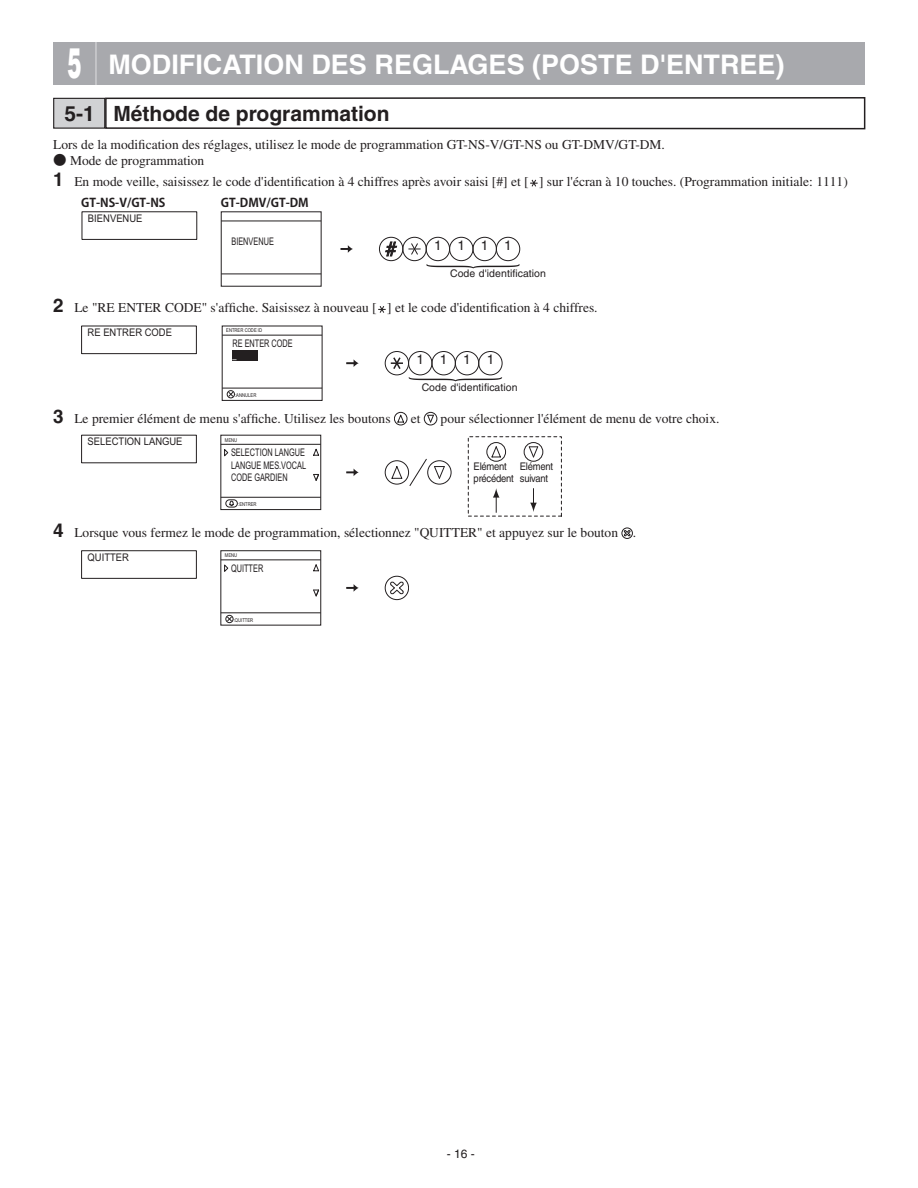
<style>
.page{position:relative;width:918px;height:1188px;background:#fff}
.page>*{position:absolute;margin:0;border:0;box-sizing:border-box;transform-origin:0 0}
.t1{font:700 27px "Helvetica";color:#fff}
.t2{font:700 21px "Helvetica";color:#231f20}
.t3{font:13.5px/20.4px "Times";color:#231f20}
.t4{font:13.5px "Helvetica";letter-spacing:1.175em;color:#231f20}
.t5{font:12px "Koz Go Pro Bold 90 msp RKSJ H";color:#231f20}
.t6{font:12px "Helvetica";color:#231f20}
.t7{font:10.5px/12.6px "Arial";color:#231f20;text-align:justify;scale:.7 1}
.t8{font:10.5px "Arial";color:#231f20;scale:.9 1}
.t9{font:10.5px "Helvetica";letter-spacing:.005em;color:#231f20}
.t10{font:10.5px/12px "Helvetica";letter-spacing:-.025em;color:#231f20;scale:.9 1}
.t11{font:10.5px "Arial";color:#fff;scale:.7 1}
.t12{font:5.25px "Arial";color:#231f20;scale:.8 1}
.s1{font-weight:900;font-size:42px}
.s2{font-family:"Ryumin Pro";font-weight:300}
.s3{font-family:"Helvetica";font-weight:700;font-size:18.9px}
</style>
<div class="page">
<svg style="left:346px;top:469px;width:13px;height:7px"></svg>
<svg style="left:530px;top:488px;width:7px;height:24px"></svg>
<div style="left:524px;top:442px;width:19px;height:20px;border:1px solid #231f20;border-radius:50%"></div>
<svg style="left:528px;top:446px;width:11px;height:12px"></svg>
<svg style="left:493px;top:488px;width:6px;height:25px"></svg>
<svg style="left:486px;top:442px;width:20px;height:20px"></svg>
<svg style="left:384px;top:458px;width:68px;height:28px"></svg>
<hr style="left:221px;top:444px;width:100px;height:1px;background:#231f20">
<hr style="left:221px;top:497px;width:100px;height:1px;background:#231f20">
<div style="left:226px;top:500px;width:12px;height:7px;border:1px solid #231f20;border-radius:4px"></div>
<svg style="left:229px;top:501px;width:5px;height:5px"></svg>
<div style="left:220px;top:435px;width:101px;height:75px;border:1px solid #231f20"></div>
<svg style="left:224px;top:448px;width:95px;height:33px"></svg>
<svg style="left:346px;top:584px;width:13px;height:8px"></svg>
<div style="left:385px;top:576px;width:24px;height:24px;border:1px solid #231f20;border-radius:50%"></div>
<svg style="left:390px;top:581px;width:14px;height:14px"></svg>
<div style="left:81px;top:550px;width:116px;height:29px;background:#fff;border:1px solid #231f20"></div>
<hr style="left:221px;top:559px;width:100px;height:1px;background:#231f20">
<hr style="left:221px;top:612px;width:100px;height:1px;background:#231f20">
<div style="left:220px;top:550px;width:101px;height:76px;border:1px solid #231f20"></div>
<svg style="left:224px;top:564px;width:95px;height:59px"></svg>
<svg style="left:346px;top:359px;width:13px;height:8px"></svg>
<svg style="left:409px;top:377px;width:93px;height:5px"></svg>
<svg style="left:391px;top:357px;width:12px;height:12px"></svg>
<div style="left:385px;top:351px;width:24px;height:24px;border:1px solid #231f20;border-radius:50%"></div>
<div style="left:408px;top:351px;width:24px;height:24px;border:1px solid #231f20;border-radius:50%"></div>
<div style="left:432px;top:351px;width:24px;height:24px;border:1px solid #231f20;border-radius:50%"></div>
<div style="left:455px;top:351px;width:24px;height:24px;border:1px solid #231f20;border-radius:50%"></div>
<div style="left:478px;top:351px;width:25px;height:24px;border:1px solid #231f20;border-radius:50%"></div>
<div style="left:81px;top:326px;width:116px;height:28px;border:1px solid #231f20"></div>
<div style="left:232px;top:350px;width:25px;height:10px;background:#231f20"></div>
<div style="left:227px;top:390px;width:8px;height:8px;border:1px solid #231f20;border-radius:50%"></div>
<svg style="left:228px;top:392px;width:5px;height:5px"></svg>
<hr style="left:222px;top:335px;width:100px;height:1px;background:#231f20">
<hr style="left:222px;top:388px;width:100px;height:1px;background:#231f20">
<div style="left:222px;top:326px;width:100px;height:75px;border:1px solid #231f20"></div>
<svg style="left:426px;top:264px;width:94px;height:5px"></svg>
<svg style="left:379px;top:237px;width:24px;height:24px"></svg>
<div style="left:379px;top:237px;width:24px;height:24px;border:1px solid #231f20;border-radius:50%"></div>
<svg style="left:385px;top:241px;width:13px;height:16px"></svg>
<svg style="left:341px;top:245px;width:12px;height:8px"></svg>
<svg style="left:408px;top:243px;width:13px;height:12px"></svg>
<div style="left:402px;top:237px;width:25px;height:24px;border:1px solid #231f20;border-radius:50%"></div>
<div style="left:426px;top:237px;width:24px;height:24px;border:1px solid #231f20;border-radius:50%"></div>
<div style="left:449px;top:237px;width:24px;height:24px;border:1px solid #231f20;border-radius:50%"></div>
<div style="left:473px;top:237px;width:24px;height:24px;border:1px solid #231f20;border-radius:50%"></div>
<div style="left:496px;top:237px;width:24px;height:24px;border:1px solid #231f20;border-radius:50%"></div>
<div style="left:82px;top:211px;width:115px;height:29px;border:1px solid #231f20"></div>
<hr style="left:221px;top:221px;width:100px;height:1px;background:#231f20">
<hr style="left:221px;top:274px;width:100px;height:1px;background:#231f20">
<svg style="left:530px;top:179px;width:8px;height:8px"></svg>
<svg style="left:378px;top:306px;width:8px;height:7px"></svg>
<svg style="left:394px;top:412px;width:13px;height:13px"></svg>
<div style="left:424px;top:412px;width:13px;height:13px;border:1px solid #231f20;border-radius:50%"></div>
<svg style="left:427px;top:414px;width:7px;height:9px"></svg>
<div style="left:622px;top:528px;width:11px;height:11px;border:1px solid #231f20;border-radius:50%"></div>
<svg style="left:623px;top:529px;width:8px;height:8px"></svg>
<div style="left:53px;top:98px;width:52px;height:31px;background:#d1d2d4;border:1px solid #231f20"></div>
<svg style="left:104px;top:97px;width:762px;height:33px"></svg>
<div style="left:53px;top:43px;width:812px;height:42px;background:#a8a9ad"></div>
<hr style="left:96px;top:41px;width:1px;height:45px;background:#fff">
<h1 class="t1" style="left:67px;top:48px;width:719px"><span class="s1">5</span> MODIFICATION DES REGLAGES (POSTE D'ENTREE)</h1>
<h2 class="t2" style="left:65px;top:101px;width:326px">5-1 Méthode de programmation</h2>
<p class="t3" style="left:53px;top:134px;width:613px">Lors de la modification des réglages, utilisez le mode de programmation GT-NS-V/GT-NS ou GT-DMV/GT-DM.</p>
<p class="t3" style="left:53px;top:150px;width:796px"><span class="s2">●</span> Mode de programmation<br><span class="s3">1</span> En mode veille, saisissez le code d'identification à 4 chiffres après avoir saisi [#] et [ ] sur l'écran à 10 touches. (Programmation initiale: 1111)</p>
<p class="t5" style="left:81px;top:195px;width:86px">GT-NS-V/GT-NS</p>
<p class="t5" style="left:221px;top:195px;width:89px">GT-DMV/GT-DM</p>
<p class="t8" style="left:88px;top:212px;width:62px">BIENVENUE</p>
<p class="t7" style="left:231px;top:235px;width:62px">BIENVENUE</p>
<p class="t4" style="left:434px;top:237px;width:79px">1111</p>
<p class="t9" style="left:450px;top:267px;width:97px">Code d'identification</p>
<p class="t3" style="left:53px;top:297px;width:546px"><span class="s3">2</span> Le "RE ENTER CODE" s'affiche. Saisissez à nouveau [ ] et le code d'identification à 4 chiffres.</p>
<p class="t8" style="left:88px;top:326px;width:95px">RE ENTRER CODE</p>
<p class="t12" style="left:226px;top:327px;width:46px">ENTRER CODE ID</p>
<p class="t7" style="left:232px;top:337px;width:88px">RE ENTER CODE</p>
<p class="t11" style="left:232px;top:347px;width:7px">_</p>
<p class="t12" style="left:235px;top:392px;width:28px">:ANNULER</p>
<p class="t4" style="left:417px;top:351px;width:79px">1111</p>
<p class="t9" style="left:422px;top:381px;width:97px">Code d'identification</p>
<p class="t3" style="left:53px;top:408px;width:339px"><span class="s3">3</span> Le premier élément de menu s'affiche. Utilisez les boutons</p>
<p class="t3" style="left:411px;top:408px;width:11px">et</p>
<p class="t3" style="left:441px;top:408px;width:280px">pour sélectionner l'élément de menu de votre choix.</p>
<p class="t8" style="left:88px;top:435px;width:107px">SELECTION LANGUE</p>
<p class="t12" style="left:225px;top:436px;width:17px">MENU</p>
<p class="t7" style="left:231px;top:446px;width:109px">SELECTION LANGUE LANGUE MES.VOCAL CODE GARDIEN</p>
<p class="t12" style="left:238px;top:501px;width:25px">:ENTRER</p>
<p class="t10" style="left:474px;top:461px;width:46px">Elément précédent</p>
<p class="t10" style="left:520px;top:461px;width:39px">Elément suivant</p>
<p class="t3" style="left:53px;top:522px;width:585px"><span class="s3">4</span> Lorsque vous fermez le mode de programmation, sélectionnez "QUITTER" et appuyez sur le bouton .</p>
<p class="t8" style="left:88px;top:550px;width:48px">QUITTER</p>
<p class="t12" style="left:225px;top:552px;width:17px">MENU</p>
<p class="t7" style="left:231px;top:562px;width:48px">QUITTER</p>
<p class="t12" style="left:234px;top:616px;width:26px">:QUITTER</p>
<p class="t6" style="left:447px;top:1147px;width:30px">- 16 -</p>
</div>
